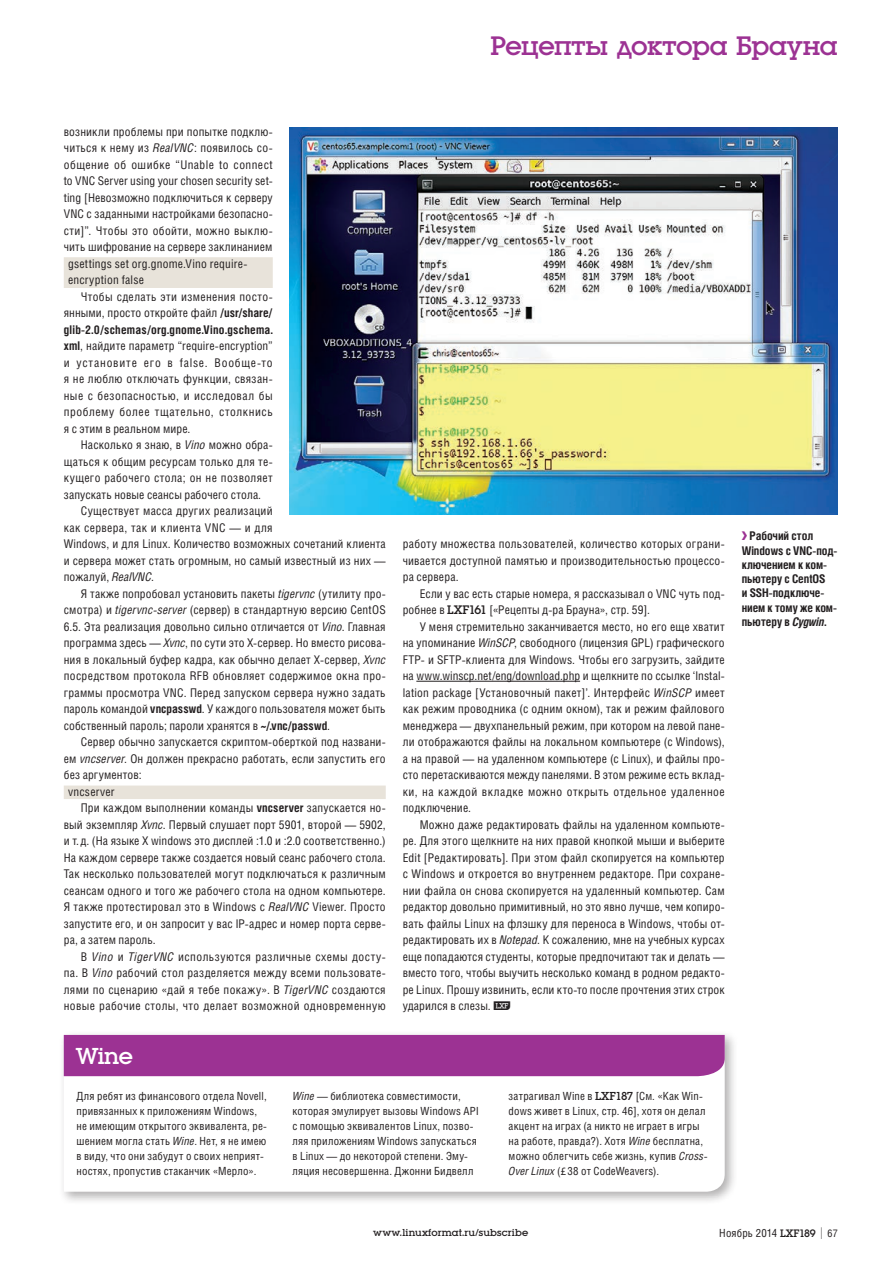
<style>
.page{position:relative;width:893px;height:1263px;background:#fff}
.page>*{position:absolute;margin:0;border:0;box-sizing:border-box;transform-origin:0 0}
.t1{font:27.75px "Luga";letter-spacing:-.02em;color:#9c3293}
.Title{font:24px "Luga";color:#fff}
.Text_Indent{font:12px/16.5px "Helios Cond";letter-spacing:.015em;color:#231f20;text-align:justify}
.Image_Caption{font:700 12px/14.2px "Helios Cond";letter-spacing:-.005em;color:#231f20}
.Code_2_lines{font:12px/16.5px "Helios Cond";letter-spacing:.02em;color:#231f20}
.Code_1_line{font:12px "Helios Cond";letter-spacing:.02em;color:#231f20}
.Text_1st{font:11.25px/15px "Helios Cond";letter-spacing:.015em;color:#231f20}
.t2{font:10.5px "Luga";letter-spacing:.02em;color:#231f20}
.s1{font-style:italic}
.s2{font-weight:700}
.s3{font-family:"Luga";font-size:12.9px}
.s4{font-family:"LXF"}
.s5{font-family:"LXF";font-weight:400;color:#9c3293}
.s6{font-family:"Luga";font-size:12px}
.s7{font-family:"Myriad Pro"}
.s8{font-family:"Luga"}
.s9{font-size:16.35px}
.s10{font-size:10.5px}
</style>
<div class="page">
<div style="left:59px;top:1030px;width:679px;height:175px;background:#231f20;opacity:.35"></div>
<svg style="left:64px;top:1076px;width:661px;height:116px"></svg>
<div style="left:64px;top:257px;width:209px;height:31px;background:#e8e3da"></div>
<div style="left:64px;top:785px;width:322px;height:14px;background:#e8e3da"></div>
<div style="left:64px;top:1035px;width:661px;height:41px;background:#9c3293"></div>
<hr style="left:416px;top:681px;width:164px;height:1px;background:#231f20">
<img style="left:290px;top:127px;width:548px;height:388px">
<h1 class="t1" style="left:490px;top:33px;width:349px">Рецепты доктора Брауна</h1>
<p class="Text_Indent" style="left:64px;top:123px;width:210px">возникли проблемы при попытке подклю&shy;читься к нему из <span class="s1">RealVNC</span>: появилось со&shy;общение об ошибке “Unable to connect to VNC Server using your chosen security set&shy;ting [Невозможно подключиться к серверу VNC с заданными настройками безопасно&shy;сти]”. Чтобы это обойти, можно выклю&shy;чить шифрование на сервере заклинанием</p>
<p class="Code_2_lines" style="left:68px;top:255px;width:180px">gsettings set org.gnome.Vino require&shy;encryption false</p>
<p class="Text_Indent" style="left:64px;top:288px;width:210px;text-indent:17px">Чтобы сделать эти изменения посто&shy;янными, просто откройте файл <span class="s2">/usr/share/ glib-2.0/schemas/org.gnome.Vino.gschema. xml</span>, найдите параметр “require-encryption” и установите его в false. Вообще-то я не люблю отключать функции, связан&shy;ные с безопасностью, и исследовал бы проблему более тщательно, столкнись я с этим в реальном мире.</p>
<p class="Text_Indent" style="left:64px;top:436px;width:210px;text-indent:17px">Насколько я знаю, в <span class="s1">Vino</span> можно обра&shy;щаться к общим ресурсам только для те&shy;кущего рабочего стола; он не позволяет запускать новые сеансы рабочего стола.</p>
<p class="Text_Indent" style="left:64px;top:502px;width:323px;text-align:left;text-indent:17px">Существует масса других реализаций<br>как сервера, так и клиента VNC — и для<br>Windows, и для Linux. Количество возможных сочетаний клиента и сервера может стать огромным, но самый известный из них — пожалуй, <span class="s1">RealVNC</span>.</p>
<p class="Text_Indent" style="left:64px;top:585px;width:323px;text-indent:17px">Я также попробовал установить пакеты <span class="s1">tigervnc</span> (утилиту про&shy;смотра) и <span class="s1">tigervnc-server</span> (сервер) в стандартную версию CentOS 6.5. Эта реализация довольно сильно отличается от <span class="s1">Vino</span>. Главная программа здесь — <span class="s1">Xvnc</span>, по сути это X-сервер. Но вместо рисова&shy;ния в локальный буфер кадра, как обычно делает X-сервер, <span class="s1">Xvnc </span>посредством протокола RFB обновляет содержимое окна про&shy;граммы просмотра VNC. Перед запуском сервера нужно задать пароль командой <span class="s2">vncpasswd</span>. У каждого пользователя может быть собственный пароль; пароли хранятся в <span class="s2">~/.vnc/passwd</span>.</p>
<p class="Text_Indent" style="left:64px;top:733px;width:323px;text-indent:17px">Сервер обычно запускается скриптом-оберткой под названи&shy;ем <span class="s1">vncserver</span>. Он должен прекрасно работать, если запустить его без аргументов:</p>
<p class="Code_1_line" style="left:68px;top:784px;width:48px">vncserver</p>
<p class="Text_Indent" style="left:64px;top:799px;width:323px;text-indent:17px">При каждом выполнении команды <span class="s2">vncserver</span> запускается но&shy;вый экземпляр <span class="s1">Xvnc</span>. Первый слушает порт 5901, второй — 5902, и т.д. (На языке X windows это дисплей :1.0 и :2.0 соответственно.)<br>На каждом сервере также создается новый сеанс рабочего стола.<br>Так несколько пользователей могут подключаться к различным сеансам одного и того же рабочего стола на одном компьютере.<br>Я также протестировал это в Windows с <span class="s1">RealVNC</span> Viewer. Просто запустите его, и он запросит у вас IP-адрес и номер порта серве&shy;ра, а затем пароль.</p>
<p class="Text_Indent" style="left:64px;top:948px;width:323px;text-indent:17px">В <span class="s1">Vino</span> и <span class="s1">TigerVNC</span> используются различные схемы досту&shy;па. В <span class="s1">Vino</span> рабочий стол разделяется между всеми пользовате&shy;лями по сценарию «дай я тебе покажу». В <span class="s1">TigerVNC</span> создаются новые рабочие столы, что делает возможной одновременную</p>
<p class="Text_Indent" style="left:403px;top:535px;width:323px">работу множества пользователей, количество которых ограни&shy;чивается доступной памятью и производительностью процессо&shy;ра сервера.</p>
<p class="Text_Indent" style="left:403px;top:585px;width:323px;text-indent:17px">Если у вас есть старые номера, я рассказывал о VNC чуть под&shy;робнее в <span class="s3">LXF161</span> [«Рецепты д-ра Брауна», стр. 59].</p>
<p class="Text_Indent" style="left:403px;top:618px;width:323px;text-indent:17px">У меня стремительно заканчивается место, но его еще хватит на упоминание <span class="s1">WinSCP</span>, свободного (лицензия GPL) графического FTP- и SFTP-клиента для Windows. Чтобы его загрузить, зайдите на www.winscp.net/eng/download.php и щелкните по ссылке ‘Instal&shy;lation package [Установочный пакет]’. Интерфейс <span class="s1">WinSCP</span> имеет как режим проводника (с одним окном), так и режим файлового менеджера — двухпанельный режим, при котором на левой пане&shy;ли отображаются файлы на локальном компьютере (с Windows), а на правой — на удаленном компьютере (с Linux), и файлы про&shy;сто перетаскиваются между панелями. В этом режиме есть вклад&shy;ки, на каждой вкладке можно открыть отдельное удаленное подключение.</p>
<p class="Text_Indent" style="left:403px;top:816px;width:323px;text-indent:17px">Можно даже редактировать файлы на удаленном компьюте&shy;ре. Для этого щелкните на них правой кнопкой мыши и выберите Edit [Редактировать]. При этом файл скопируется на компьютер с Windows и откроется во внутреннем редакторе. При сохране&shy;нии файла он снова скопируется на удаленный компьютер. Сам редактор довольно примитивный, но это явно лучше, чем копиро&shy;вать файлы Linux на флэшку для переноса в Windows, чтобы от&shy;редактировать их в <span class="s1">Notepad</span>. К сожалению, мне на учебных курсах еще попадаются студенты, которые предпочитают так и делать — вместо того, чтобы выучить несколько команд в родном редакто&shy;ре Linux. Прошу извинить, если кто-то после прочтения этих строк ударился в слезы. <span class="s4">|</span></p>
<p class="Image_Caption" style="left:742px;top:528px;width:96px"><span class="s5">&gt;</span> Рабочий стол<br>Windows с VNC-под&shy;ключением к ком&shy;пьютеру с CentOS<br>и SSH-подключе&shy;нием к тому же ком&shy;пьютеру в <span class="s1">Cygwin</span>.</p>
<p class="Title" style="left:76px;top:1045px;width:59px">Wine</p>
<p class="Text_1st" style="left:77px;top:1088px;width:192px">Для ребят из финансового отдела Novell, привязанных к приложениям Windows, не имеющим открытого эквивалента, ре&shy;шением могла стать <span class="s1">Wine</span>. Нет, я не имею в виду, что они забудут о своих неприят&shy;ностях, пропустив стаканчик «Мерло».</p>
<p class="Text_1st" style="left:293px;top:1088px;width:188px"><span class="s1">Wine</span> — библиотека совместимости, которая эмулирует вызовы Windows API с помощью эквивалентов Linux, позво&shy;ляя приложениям Windows запускаться в Linux — до некоторой степени. Эму&shy;ляция несовершенна. Джонни Бидвелл</p>
<p class="Text_1st" style="left:509px;top:1088px;width:200px">затрагивал Wine в <span class="s6">LXF187</span> [См. «Как Win&shy;dows живет в Linux, стр. 46], хотя он делал акцент на играх (а никто не играет в игры на работе, правда?). Хотя <span class="s1">Wine</span> бесплатна, можно облегчить себе жизнь, купив <span class="s1">Cross-Over Linux</span> (<span class="s7">£</span>38 от CodeWeavers).</p>
<p class="t2" style="left:373px;top:1228px;width:156px">www.linuxformat.ru/subscribe</p>
<p class="Text_1st" style="left:719px;top:1225px;width:120px">Ноябрь 2014 <span class="s8">LXF189</span> <span class="s9">|</span> <span class="s10">67</span></p>
</div>
